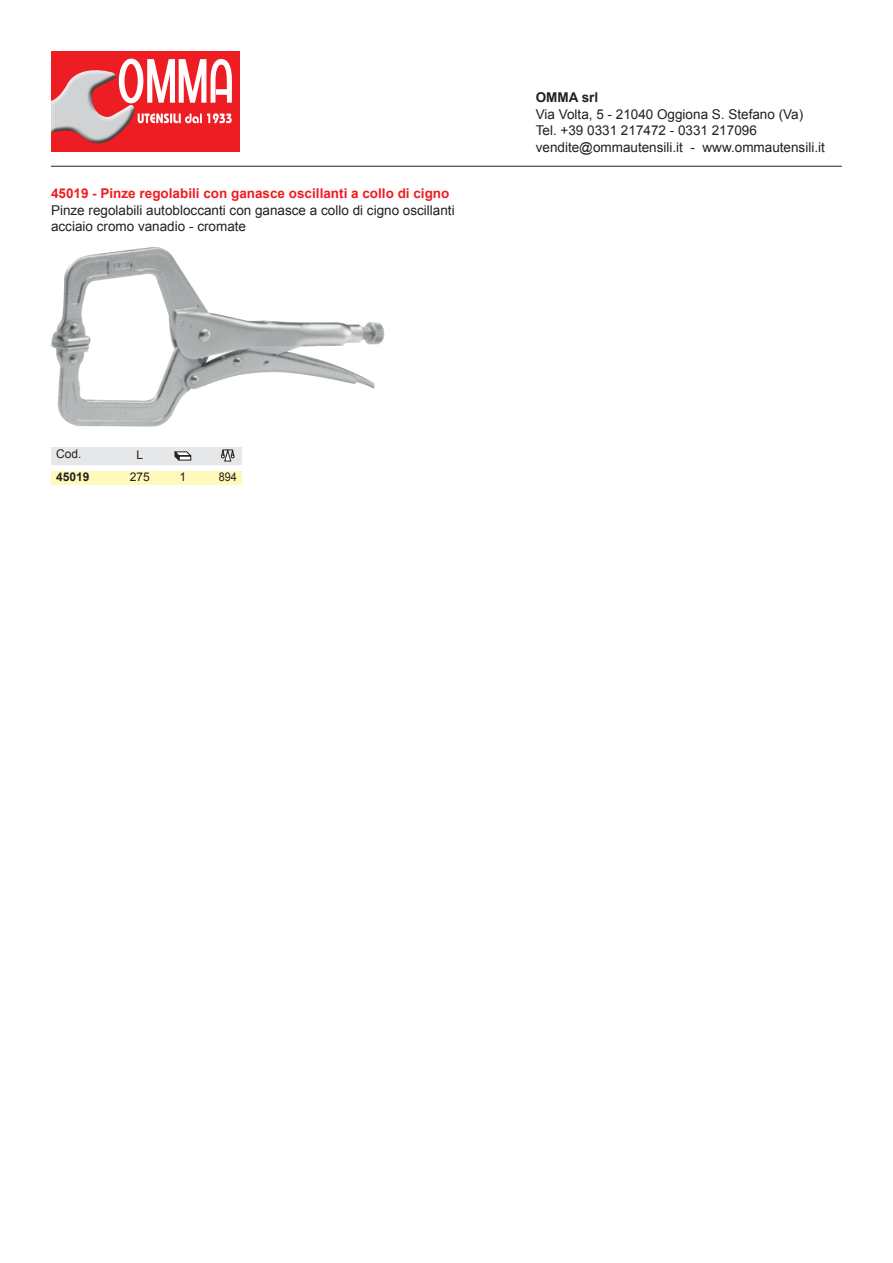
<style>
.page{position:relative;width:893px;height:1263px;background:#fff}
.page>*{position:absolute;margin:0;border:0;box-sizing:border-box;transform-origin:0 0}
.t1{font:13.5px/16.5px "Arial";color:#231f20}
.t2{font:700 13.5px "Arial";color:#ee1d23}
.t3{font:700 13.5px "Arial";color:#231f20}
.t4{font:12px "Arial";color:#231f20}
.t5{font:700 12px "Arial";color:#231f20}
.t6{font:12px "Arial";color:#231f20;scale:.9 1}
</style>
<div class="page">
<div style="left:51px;top:51px;width:189px;height:101px;background:#ee1d23"></div>
<svg style="left:51px;top:58px;width:181px;height:86px"></svg>
<hr style="left:51px;top:166px;width:791px;height:1px;background:#231f20">
<div style="left:51px;top:448px;width:190px;height:17px;background:#e6e7e9"></div>
<div style="left:51px;top:471px;width:190px;height:14px;background:#fff9bc"></div>
<svg style="left:221px;top:449px;width:13px;height:13px"></svg>
<svg style="left:174px;top:451px;width:17px;height:9px"></svg>
<img style="left:51px;top:247px;width:334px;height:180px">
<p class="t2" style="left:51px;top:184px;width:400px">45019 - Pinze regolabili con ganasce oscillanti a collo di cigno</p>
<p class="t1" style="left:51px;top:202px;width:405px">Pinze regolabili autobloccanti con ganasce a collo di cigno oscillanti acciaio cromo vanadio - cromate</p>
<p class="t3" style="left:536px;top:89px;width:64px">OMMA srl</p>
<p class="t1" style="left:536px;top:106px;width:291px">Via Volta, 5 - 21040 Oggiona S. Stefano (Va)<br>Tel. +39 0331 217472 - 0331 217096 vendite@ommautensili.it - www.ommautensili.it</p>
<p class="t4" style="left:56px;top:446px;width:27px">Cod.</p>
<p class="t5" style="left:56px;top:469px;width:35px">45019</p>
<p class="t4" style="left:130px;top:469px;width:22px">275</p>
<p class="t4" style="left:180px;top:469px;width:8px">1</p>
<p class="t6" style="left:219px;top:469px;width:22px">894</p>
<p class="t4" style="left:137px;top:447px;width:8px">L</p>
</div>
